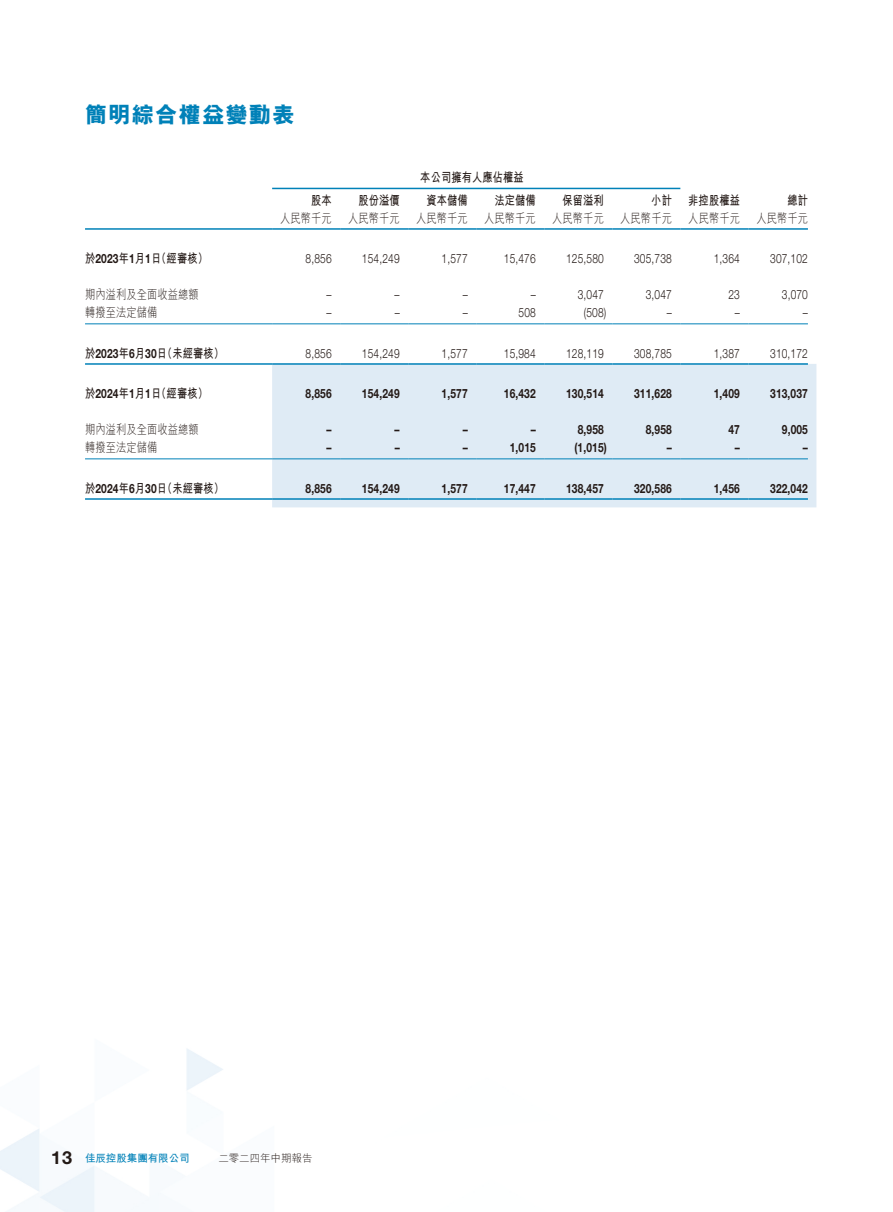
<style>
.page{position:relative;width:893px;height:1212px;background:#fff}
.page>*{position:absolute;margin:0;border:0;box-sizing:border-box;transform-origin:0 0}
.t1{font:800 22.5px "M Hei HK";letter-spacing:.04em;color:#0081b8}
.t2{font:700 18px "Helvetica Neue LT Std";color:#231916}
.t3{font:700 12.75px "Helvetica Neue LT Std";letter-spacing:.015em;color:#231916;scale:.8 1}
.t4{font:300 12.75px "Helvetica Neue LT Std";letter-spacing:.015em;color:#231916;scale:.8 1}
.t5{font:700 12.75px "M Hei HK";letter-spacing:.015em;color:#231916;scale:.8 1}
.t6{font:300 12.75px "M Hei HK";letter-spacing:.015em;color:#231916;scale:.8 1}
.t7{font:700 10.5px "M Hei HK";letter-spacing:-.005em;color:#0081b8}
.t8{font:300 10.5px "M Hei HK";letter-spacing:-.005em;color:#231916}
.s1{font-family:"Helvetica Neue LT Std"}
</style>
<div class="page">
<div style="left:272px;top:364px;width:544px;height:143px;background:#dfebf5"></div>
<hr style="left:272px;top:188px;width:408px;height:1px;background:#0081b8">
<hr style="left:85px;top:228px;width:187px;height:2px;background:#0081b8">
<hr style="left:272px;top:228px;width:68px;height:2px;background:#0081b8">
<hr style="left:340px;top:228px;width:68px;height:2px;background:#0081b8">
<hr style="left:408px;top:228px;width:68px;height:2px;background:#0081b8">
<hr style="left:476px;top:228px;width:68px;height:2px;background:#0081b8">
<hr style="left:544px;top:228px;width:68px;height:2px;background:#0081b8">
<hr style="left:612px;top:228px;width:68px;height:2px;background:#0081b8">
<hr style="left:680px;top:228px;width:68px;height:2px;background:#0081b8">
<hr style="left:748px;top:228px;width:60px;height:2px;background:#0081b8">
<hr style="left:85px;top:323px;width:187px;height:1px;background:#0081b8">
<hr style="left:272px;top:323px;width:68px;height:1px;background:#0081b8">
<hr style="left:340px;top:323px;width:68px;height:1px;background:#0081b8">
<hr style="left:408px;top:323px;width:68px;height:1px;background:#0081b8">
<hr style="left:476px;top:323px;width:68px;height:1px;background:#0081b8">
<hr style="left:544px;top:323px;width:68px;height:1px;background:#0081b8">
<hr style="left:612px;top:323px;width:68px;height:1px;background:#0081b8">
<hr style="left:680px;top:323px;width:68px;height:1px;background:#0081b8">
<hr style="left:748px;top:323px;width:60px;height:1px;background:#0081b8">
<hr style="left:85px;top:363px;width:187px;height:2px;background:#0081b8">
<hr style="left:272px;top:363px;width:68px;height:2px;background:#0081b8">
<hr style="left:340px;top:363px;width:68px;height:2px;background:#0081b8">
<hr style="left:408px;top:363px;width:68px;height:2px;background:#0081b8">
<hr style="left:476px;top:363px;width:68px;height:2px;background:#0081b8">
<hr style="left:544px;top:363px;width:68px;height:2px;background:#0081b8">
<hr style="left:612px;top:363px;width:68px;height:2px;background:#0081b8">
<hr style="left:680px;top:363px;width:68px;height:2px;background:#0081b8">
<hr style="left:748px;top:363px;width:60px;height:2px;background:#0081b8">
<hr style="left:85px;top:458px;width:187px;height:1px;background:#0081b8">
<hr style="left:272px;top:458px;width:68px;height:1px;background:#0081b8">
<hr style="left:340px;top:458px;width:68px;height:1px;background:#0081b8">
<hr style="left:408px;top:458px;width:68px;height:1px;background:#0081b8">
<hr style="left:476px;top:458px;width:68px;height:1px;background:#0081b8">
<hr style="left:544px;top:458px;width:68px;height:1px;background:#0081b8">
<hr style="left:612px;top:458px;width:68px;height:1px;background:#0081b8">
<hr style="left:680px;top:458px;width:68px;height:1px;background:#0081b8">
<hr style="left:748px;top:458px;width:60px;height:1px;background:#0081b8">
<hr style="left:85px;top:498px;width:187px;height:2px;background:#0081b8">
<hr style="left:272px;top:498px;width:68px;height:2px;background:#0081b8">
<hr style="left:340px;top:498px;width:68px;height:2px;background:#0081b8">
<hr style="left:408px;top:498px;width:68px;height:2px;background:#0081b8">
<hr style="left:476px;top:498px;width:68px;height:2px;background:#0081b8">
<hr style="left:544px;top:498px;width:68px;height:2px;background:#0081b8">
<hr style="left:612px;top:498px;width:68px;height:2px;background:#0081b8">
<hr style="left:680px;top:498px;width:68px;height:2px;background:#0081b8">
<hr style="left:748px;top:498px;width:60px;height:2px;background:#0081b8">
<h1 class="t1" style="left:85px;top:104px;width:211px">簡明綜合權益變動表</h1>
<p class="t5" style="left:420px;top:168px;width:131px">本公司擁有人應佔權益</p>
<p class="t5" style="left:311px;top:191px;width:27px">股本</p>
<p class="t5" style="left:358px;top:191px;width:53px">股份溢價</p>
<p class="t5" style="left:426px;top:191px;width:53px">資本儲備</p>
<p class="t5" style="left:494px;top:191px;width:53px">法定儲備</p>
<p class="t5" style="left:563px;top:191px;width:53px">保留溢利</p>
<p class="t5" style="left:651px;top:191px;width:27px">小計</p>
<p class="t5" style="left:688px;top:191px;width:66px">非控股權益</p>
<p class="t5" style="left:787px;top:191px;width:27px">總計</p>
<p class="t6" style="left:280px;top:212px;width:66px">人民幣千元</p>
<p class="t6" style="left:348px;top:212px;width:66px">人民幣千元</p>
<p class="t6" style="left:416px;top:212px;width:66px">人民幣千元</p>
<p class="t6" style="left:484px;top:212px;width:66px">人民幣千元</p>
<p class="t6" style="left:552px;top:212px;width:66px">人民幣千元</p>
<p class="t6" style="left:620px;top:212px;width:66px">人民幣千元</p>
<p class="t6" style="left:688px;top:212px;width:66px">人民幣千元</p>
<p class="t6" style="left:756px;top:212px;width:66px">人民幣千元</p>
<p class="t5" style="left:85px;top:249px;width:155px">於<span class="s1">2023</span>年月<span class="s1">1</span> （日<span class="s1">1</span> 經審核(</p>
<p class="t4" style="left:306px;top:251px;width:34px">8,856</p>
<p class="t4" style="left:362px;top:251px;width:49px">154,249</p>
<p class="t4" style="left:442px;top:251px;width:34px">1,577</p>
<p class="t4" style="left:504px;top:251px;width:41px">15,476</p>
<p class="t4" style="left:566px;top:251px;width:49px">125,580</p>
<p class="t4" style="left:634px;top:251px;width:49px">305,738</p>
<p class="t4" style="left:714px;top:251px;width:34px">1,364</p>
<p class="t4" style="left:770px;top:251px;width:49px">307,102</p>
<p class="t6" style="left:85px;top:288px;width:144px">期內溢利及全面收益總額</p>
<p class="t4" style="left:327px;top:287px;width:8px">–</p>
<p class="t4" style="left:395px;top:287px;width:8px">–</p>
<p class="t4" style="left:463px;top:287px;width:8px">–</p>
<p class="t4" style="left:531px;top:287px;width:8px">–</p>
<p class="t4" style="left:578px;top:287px;width:34px">3,047</p>
<p class="t4" style="left:646px;top:287px;width:34px">3,047</p>
<p class="t4" style="left:728px;top:287px;width:16px">23</p>
<p class="t4" style="left:782px;top:287px;width:34px">3,070</p>
<p class="t6" style="left:85px;top:306px;width:92px">轉撥至法定儲備</p>
<p class="t4" style="left:327px;top:305px;width:8px">–</p>
<p class="t4" style="left:395px;top:305px;width:8px">–</p>
<p class="t4" style="left:463px;top:305px;width:8px">–</p>
<p class="t4" style="left:518px;top:305px;width:23px">508</p>
<p class="t4" style="left:584px;top:305px;width:30px">)508(</p>
<p class="t4" style="left:667px;top:305px;width:8px">–</p>
<p class="t4" style="left:735px;top:305px;width:8px">–</p>
<p class="t4" style="left:803px;top:305px;width:8px">–</p>
<p class="t5" style="left:85px;top:344px;width:175px">於<span class="s1">2023</span>年月<span class="s1">6 30</span> （日未經審核(</p>
<p class="t4" style="left:306px;top:345px;width:34px">8,856</p>
<p class="t4" style="left:362px;top:345px;width:49px">154,249</p>
<p class="t4" style="left:442px;top:345px;width:34px">1,577</p>
<p class="t4" style="left:504px;top:345px;width:41px">15,984</p>
<p class="t4" style="left:566px;top:345px;width:49px">128,119</p>
<p class="t4" style="left:634px;top:345px;width:49px">308,785</p>
<p class="t4" style="left:714px;top:345px;width:34px">1,387</p>
<p class="t4" style="left:770px;top:345px;width:49px">310,172</p>
<p class="t5" style="left:85px;top:384px;width:155px">於<span class="s1">2024</span>年月<span class="s1">1</span> （日<span class="s1">1</span> 經審核(</p>
<p class="t3" style="left:306px;top:386px;width:34px">8,856</p>
<p class="t3" style="left:362px;top:386px;width:49px">154,249</p>
<p class="t3" style="left:442px;top:386px;width:34px">1,577</p>
<p class="t3" style="left:504px;top:386px;width:41px">16,432</p>
<p class="t3" style="left:566px;top:386px;width:49px">130,514</p>
<p class="t3" style="left:634px;top:386px;width:49px">311,628</p>
<p class="t3" style="left:714px;top:386px;width:34px">1,409</p>
<p class="t3" style="left:770px;top:386px;width:49px">313,037</p>
<p class="t6" style="left:85px;top:423px;width:144px">期內溢利及全面收益總額</p>
<p class="t3" style="left:327px;top:422px;width:8px">–</p>
<p class="t3" style="left:395px;top:422px;width:8px">–</p>
<p class="t3" style="left:463px;top:422px;width:8px">–</p>
<p class="t3" style="left:531px;top:422px;width:8px">–</p>
<p class="t3" style="left:578px;top:422px;width:34px">8,958</p>
<p class="t3" style="left:646px;top:422px;width:34px">8,958</p>
<p class="t3" style="left:728px;top:422px;width:16px">47</p>
<p class="t3" style="left:782px;top:422px;width:34px">9,005</p>
<p class="t6" style="left:85px;top:441px;width:92px">轉撥至法定儲備</p>
<p class="t3" style="left:327px;top:440px;width:8px">–</p>
<p class="t3" style="left:395px;top:440px;width:8px">–</p>
<p class="t3" style="left:463px;top:440px;width:8px">–</p>
<p class="t3" style="left:510px;top:440px;width:34px">1,015</p>
<p class="t3" style="left:574px;top:440px;width:42px">)1,015(</p>
<p class="t3" style="left:667px;top:440px;width:8px">–</p>
<p class="t3" style="left:735px;top:440px;width:8px">–</p>
<p class="t3" style="left:803px;top:440px;width:8px">–</p>
<p class="t5" style="left:85px;top:479px;width:175px">於<span class="s1">2024</span>年月<span class="s1">6 30</span> （日未經審核(</p>
<p class="t3" style="left:306px;top:480px;width:34px">8,856</p>
<p class="t3" style="left:362px;top:480px;width:49px">154,249</p>
<p class="t3" style="left:442px;top:480px;width:34px">1,577</p>
<p class="t3" style="left:504px;top:480px;width:41px">17,447</p>
<p class="t3" style="left:566px;top:480px;width:49px">138,457</p>
<p class="t3" style="left:634px;top:480px;width:49px">320,586</p>
<p class="t3" style="left:714px;top:480px;width:34px">1,456</p>
<p class="t3" style="left:770px;top:480px;width:49px">322,042</p>
<h2 class="t2" style="left:51px;top:1147px;width:22px">13</h2>
<p class="t7" style="left:85px;top:1151px;width:106px">佳辰控股集團有限公司</p>
<p class="t8" style="left:218px;top:1153px;width:96px">二零二四年中期報告</p>
</div>
